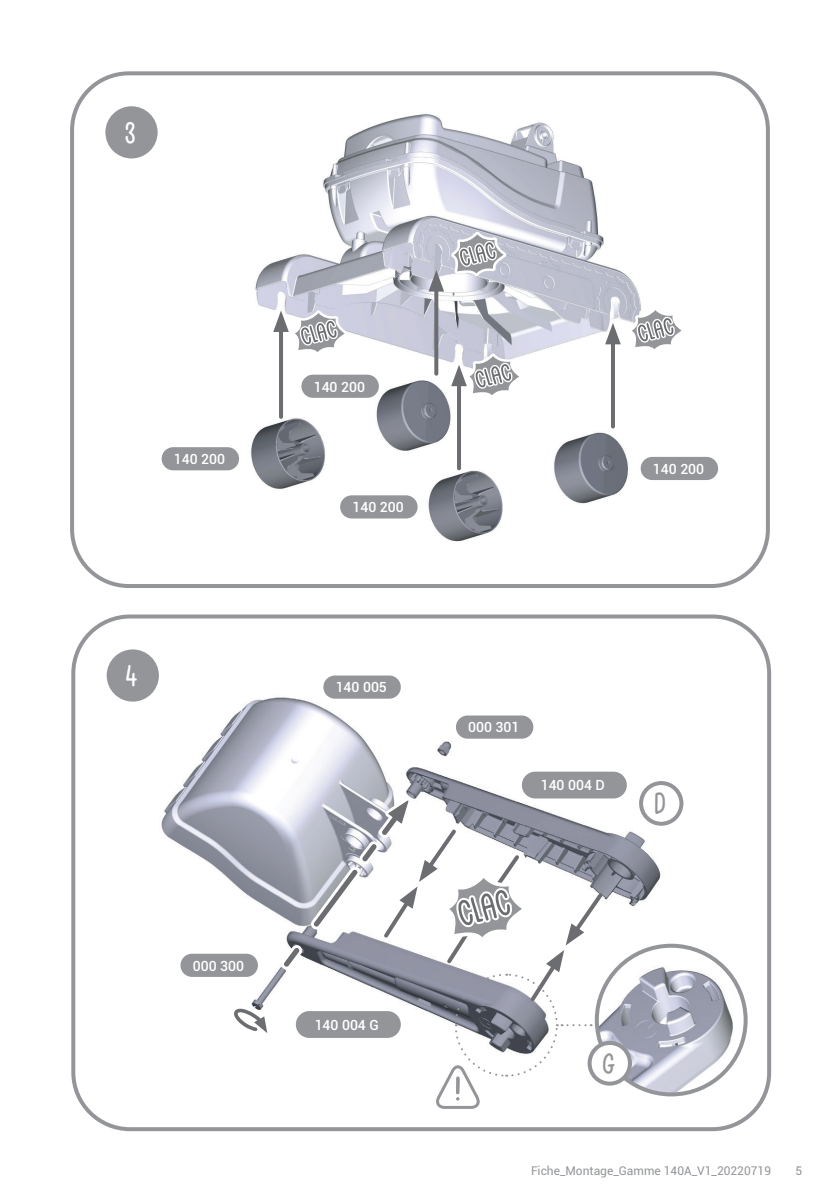
<style>
.page{position:relative;width:840px;height:1191px;background:#fff}
.page>*{position:absolute;margin:0;border:0;box-sizing:border-box;transform-origin:0 0}
.t1{font:28px "Direkteur";color:#fff}
.t2{font:28px "Direkteur";color:#939598}
.t3{font:500 14px "Roboto";color:#fff}
.t4{font:12px "Roboto";color:#939598}
</style>
<div class="page">
<img style="left:161px;top:678px;width:534px;height:359px">
<div style="left:71px;top:614px;width:699px;height:517px;border:4px solid #939598;border-radius:57px"></div>
<div style="left:324px;top:676px;width:75px;height:21px;background:#939598;border-radius:11px"></div>
<div style="left:323px;top:675px;width:77px;height:23px;border:2px solid #939598;border-radius:11px"></div>
<div style="left:456px;top:716px;width:76px;height:21px;background:#939598;border-radius:11px"></div>
<div style="left:455px;top:715px;width:78px;height:23px;border:2px solid #939598;border-radius:11px"></div>
<div style="left:181px;top:954px;width:76px;height:22px;background:#939598;border-radius:11px"></div>
<div style="left:180px;top:953px;width:78px;height:24px;border:2px solid #939598;border-radius:11px"></div>
<div style="left:105px;top:647px;width:56px;height:56px;background:#939598;border-radius:50%"></div>
<div style="left:103px;top:645px;width:60px;height:60px;border:4px solid #fff;border-radius:50%"></div>
<div style="left:640px;top:783px;width:41px;height:40px;background:#fff;border-radius:50%"></div>
<div style="left:638px;top:781px;width:45px;height:44px;border:4px solid #939598;border-radius:50%"></div>
<div style="left:522px;top:772px;width:103px;height:25px;background:#939598;border-radius:12px"></div>
<div style="left:521px;top:771px;width:105px;height:27px;border:2px solid #939598;border-radius:12px"></div>
<div style="left:296px;top:1012px;width:103px;height:25px;background:#939598;border-radius:12px"></div>
<div style="left:296px;top:1011px;width:104px;height:27px;border:2px solid #939598;border-radius:12px"></div>
<img style="left:164px;top:114px;width:555px;height:428px">
<div style="left:70px;top:71px;width:699px;height:517px;border:4px solid #939598;border-radius:57px"></div>
<svg style="left:629px;top:307px;width:54px;height:45px"></svg>
<svg style="left:451px;top:232px;width:55px;height:44px"></svg>
<div style="left:162px;top:448px;width:76px;height:21px;background:#939598;border-radius:11px"></div>
<div style="left:161px;top:447px;width:78px;height:23px;border:2px solid #939598;border-radius:11px"></div>
<div style="left:341px;top:496px;width:75px;height:21px;background:#939598;border-radius:11px"></div>
<div style="left:340px;top:495px;width:77px;height:23px;border:2px solid #939598;border-radius:11px"></div>
<div style="left:302px;top:375px;width:76px;height:22px;background:#939598;border-radius:11px"></div>
<div style="left:301px;top:375px;width:77px;height:23px;border:2px solid #939598;border-radius:11px"></div>
<div style="left:641px;top:458px;width:75px;height:21px;background:#939598;border-radius:11px"></div>
<div style="left:640px;top:457px;width:77px;height:23px;border:2px solid #939598;border-radius:11px"></div>
<div style="left:103px;top:104px;width:56px;height:56px;background:#939598;border-radius:50%"></div>
<div style="left:101px;top:102px;width:60px;height:60px;border:4px solid #fff;border-radius:50%"></div>
<hr style="left:279px;top:324px;width:4px;height:93px;background:#6c6d70">
<svg style="left:273px;top:310px;width:74px;height:45px"></svg>
<svg style="left:434px;top:291px;width:4px;height:83px"></svg>
<svg style="left:428px;top:270px;width:16px;height:21px"></svg>
<svg style="left:610px;top:344px;width:4px;height:82px"></svg>
<svg style="left:604px;top:323px;width:16px;height:21px"></svg>
<hr style="left:457px;top:378px;width:4px;height:90px;background:#6c6d70">
<svg style="left:451px;top:353px;width:70px;height:45px"></svg>
<svg style="left:234px;top:1008px;width:33px;height:25px"></svg>
<img style="left:596px;top:945px;width:149px;height:149px;border-radius:74px">
<div style="left:594px;top:943px;width:153px;height:153px;border:4px solid #939598;border-radius:50%"></div>
<div style="left:589px;top:1043px;width:40px;height:40px;background:#fff;border-radius:50%"></div>
<div style="left:587px;top:1041px;width:44px;height:44px;border:4px solid #939598;border-radius:50%"></div>
<svg style="left:280px;top:945px;width:23px;height:24px"></svg>
<svg style="left:311px;top:797px;width:294px;height:312px"></svg>
<h1 class="t1" style="left:125px;top:115px;width:13px">3</h1>
<p class="t3" style="left:174px;top:449px;width:53px">140 200</p>
<h1 class="t1" style="left:125px;top:658px;width:14px">4</h1>
<p class="t3" style="left:193px;top:955px;width:53px">000 300</p>
<p class="t3" style="left:313px;top:377px;width:53px">140 200</p>
<p class="t3" style="left:352px;top:497px;width:53px">140 200</p>
<p class="t3" style="left:652px;top:459px;width:53px">140 200</p>
<p class="t3" style="left:335px;top:677px;width:53px">140 005</p>
<p class="t3" style="left:468px;top:717px;width:53px">000 301</p>
<p class="t3" style="left:540px;top:775px;width:66px">140 004 D</p>
<h1 class="t2" style="left:653px;top:786px;width:13px">D</h1>
<p class="t3" style="left:314px;top:1015px;width:66px">140 004 G</p>
<h1 class="t2" style="left:601px;top:1046px;width:14px">G</h1>
<p class="t4" style="left:530px;top:1162px;width:241px">Fiche_Montage_Gamme 140A_V1_20220719</p>
<p class="t4" style="left:795px;top:1162px;width:8px">5</p>
</div>
